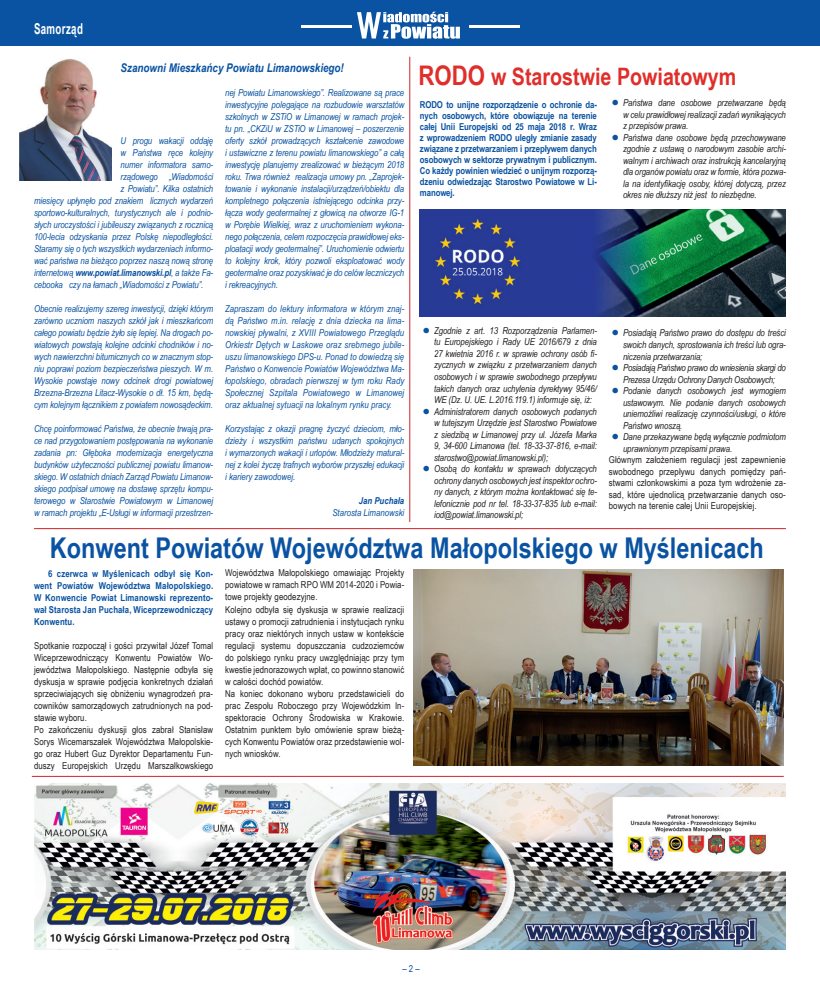
<style>
.page{position:relative;width:820px;height:993px;background:#fff}
.page>*{position:absolute;margin:0;border:0;box-sizing:border-box;transform-origin:0 0}
.t1{font:700 28.6px "Arial Narrow";color:#0a53a2}
.t2{font:700 24px "Arial Narrow";color:#e02e2a}
.t3{font:700 15px "Arial Narrow";letter-spacing:.03em;color:#fff;scale:.79 1}
.t4{font:italic 700 12px "Arial Narrow";color:#0a53a2}
.t5{font:italic 9.5px/12px "Arial Narrow";letter-spacing:-.01em;color:#0a53a2;text-align:justify}
.t6{font:italic 9.5px/11.5px "Arial Narrow";letter-spacing:-.01em;color:#231f20;text-align:justify}
.t7{font:9.5px/12px "Arial Narrow";letter-spacing:.01em;color:#231f20}
.t8{font:700 9.5px/11px "Arial Narrow";letter-spacing:-.005em;color:#0a53a2;text-align:justify}
.t9{font:italic 700 9.5px "Arial Narrow";letter-spacing:-.01em;color:#0a53a2}
.t10{font:9.5px "Arial Narrow";color:#0a53a2}
.s1{font-weight:400}
.s2{font-size:27px}
.s3{color:#0a53a2}
</style>
<div class="page">
<div style="left:0;top:0;width:819px;height:45px;background:#0a53a2"></div>
<img style="left:34px;top:783px;width:751px;height:166px">
<img style="left:20px;top:59px;width:92px;height:121px">
<img style="left:419px;top:209px;width:366px;height:108px">
<img style="left:414px;top:569px;width:369px;height:196px">
<svg style="left:357px;top:12px;width:103px;height:27px"></svg>
<hr style="left:301px;top:25px;width:50px;height:3px;background:#fff">
<hr style="left:468px;top:25px;width:51px;height:3px;background:#fff">
<hr style="left:409px;top:57px;width:1px;height:465px;background:#d1232a">
<hr style="left:34px;top:528px;width:751px;height:1px;background:#d1232a">
<hr style="left:32px;top:775px;width:751px;height:1px;background:#d1232a">
<h3 class="t3" style="left:34px;top:17px;width:63px">Samorząd</h3>
<p class="t4" style="left:120px;top:59px;width:225px">Szanowni Mieszkańcy Powiatu Limanowskiego!</p>
<p class="t5" style="left:120px;top:134px;width:94px">U progu wakacji oddaję</p>
<p class="t5" style="left:120px;top:146px;width:94px">w Państwa ręce kolejny</p>
<p class="t5" style="left:120px;top:158px;width:94px">numer informatora samo-</p>
<p class="t5" style="left:120px;top:170px;width:94px">rządowego „Wiadomości</p>
<p class="t5" style="left:120px;top:182px;width:94px">z Powiatu”. Kilka ostatnich</p>
<p class="t5" style="left:34px;top:194px;width:180px">miesięcy upłynęło pod znakiem licznych wydarzeń</p>
<p class="t5" style="left:34px;top:206px;width:180px">sportowo-kulturalnych, turystycznych ale i podnio-</p>
<p class="t5" style="left:34px;top:218px;width:180px">słych uroczystości i jubileuszy związanych z rocznicą</p>
<p class="t5" style="left:34px;top:230px;width:180px">100-lecia odzyskania przez Polskę niepodległości.</p>
<p class="t5" style="left:34px;top:242px;width:180px">Staramy się o tych wszystkich wydarzeniach informo-</p>
<p class="t5" style="left:34px;top:254px;width:180px">wać państwa na bieżąco poprzez naszą nową stronę</p>
<p class="t9" style="left:34px;top:265px;width:180px"><span class="s1">internetową</span> www.powiat.limanowski.pl<span class="s1">, a także Fa-</span></p>
<p class="t5" style="left:34px;top:278px;width:171px">cebooka czy na łamach „Wiadomości z Powiatu”.</p>
<p class="t5" style="left:34px;top:302px;width:180px">Obecnie realizujemy szereg inwestycji, dzięki którym zarówno uczniom naszych szkół jak i mieszkańcom całego powiatu będzie żyło się lepiej. Na drogach po&shy;wiatowych powstają kolejne odcinki chodników i no&shy;wych nawierzchni bitumicznych co w znacznym stop&shy;niu poprawi poziom bezpieczeństwa pieszych. W m.<br>Wysokie powstaje nowy odcinek drogi powiatowej Brzezna-Brzezna Litacz-Wysokie o dł. 15 km, będą&shy;cym kolejnym łącznikiem z powiatem nowosądeckim.</p>
<p class="t5" style="left:34px;top:422px;width:181px">Chcę poinformować Państwa, że obecnie trwają pra&shy;ce nad przygotowaniem postępowania na wykonanie zadania pn: Głęboka modernizacja energetyczna budynków użyteczności publicznej powiatu limanow&shy;skiego. W ostatnich dniach Zarząd Powiatu Limanow&shy;skiego podpisał umowę na dostawę sprzętu kompu&shy;terowego w Starostwie Powiatowym w Limanowej w ramach projektu „E-Usługi w informacji przestrzen-</p>
<p class="t5" style="left:225px;top:86px;width:181px">nej Powiatu Limanowskiego”. Realizowane są prace inwestycyjne polegające na rozbudowie warsztatów szkolnych w ZSTiO w Limanowej w ramach projek&shy;tu pn. „CKZiU w ZSTiO w Limanowej – poszerzenie oferty szkół prowadzących kształcenie zawodowe i ustawiczne z terenu powiatu limanowskiego” a całą inwestycję planujemy zrealizować w bieżącym 2018 roku. Trwa również realizacja umowy pn. „Zaprojek&shy;towanie i wykonanie instalacji/urządzeń/obiektu dla kompletnego połączenia istniejącego odcinka przy&shy;łącza wody geotermalnej z głowicą na otworze IG-1 w Porębie Wielkiej, wraz z uruchomieniem wykona&shy;nego połączenia, celem rozpoczęcia prawidłowej eks&shy;ploatacji wody geotermalnej”. Uruchomienie odwiertu to kolejny krok, który pozwoli eksploatować wody geotermalne oraz pozyskiwać je do celów leczniczych i rekreacyjnych.</p>
<p class="t5" style="left:225px;top:302px;width:181px">Zapraszam do lektury informatora w którym znaj&shy;dą Państwo m.in. relację z dnia dziecka na lima&shy;nowskiej pływalni, z XVIII Powiatowego Przeglądu Orkiestr Dętych w Laskowe oraz srebrnego jubile&shy;uszu limanowskiego DPS-u. Ponad to dowiedzą się Państwo o Konwencie Powiatów Województwa Ma&shy;łopolskiego, obradach pierwszej w tym roku Rady Społecznej Szpitala Powiatowego w Limanowej oraz aktualnej sytuacji na lokalnym rynku pracy.</p>
<p class="t5" style="left:225px;top:422px;width:180px">Korzystając z okazji pragnę życzyć dzieciom, mło&shy;dzieży i wszystkim państwu udanych spokojnych i wymarzonych wakacji i urlopów. Młodzieży matural&shy;nej z kolei życzę trafnych wyborów przyszłej edukacji i kariery zawodowej.</p>
<p class="t9" style="left:358px;top:493px;width:47px">Jan Puchała</p>
<p class="t5" style="left:332px;top:506px;width:73px">Starosta Limanowski</p>
<h2 class="t2" style="left:418px;top:59px;width:319px"><span class="s2">RODO</span> w Starostwie Powiatowym</h2>
<p class="t8" style="left:420px;top:98px;width:178px">RODO to unijne rozporządzenie o ochronie da&shy;nych osobowych, które obowiązuje na terenie całej Unii Europejski od 25 maja 2018 r. Wraz z wprowadzeniem RODO uległy zmianie zasady związane z przetwarzaniem i przepływem danych osobowych w sektorze prywatnym i publicznym.<br>Co każdy powinien wiedzieć o unijnym rozporzą&shy;dzeniu odwiedzając Starostwo Powiatowe w Li&shy;manowej.</p>
<p class="t6" style="left:622px;top:97px;width:164px;text-indent:-11px"><span class="s3">●</span> Państwa dane osobowe przetwarzane będą w celu prawidłowej realizacji zadań wynikających z przepisów prawa.</p>
<p class="t6" style="left:622px;top:131px;width:164px;text-indent:-11px"><span class="s3">●</span> Państwa dane osobowe będą przechowywane zgodnie z ustawą o narodowym zasobie archi&shy;walnym i archiwach oraz instrukcją kancelaryjną dla organów powiatu oraz w formie, która pozwa&shy;la na identyfikację osoby, której dotyczą, przez okres nie dłuższy niż jest to niezbędne.</p>
<p class="t6" style="left:434px;top:324px;width:164px;text-indent:-11px"><span class="s3">●</span> Zgodnie z art. 13 Rozporządzenia Parlamen&shy;tu Europejskiego i Rady UE 2016/679 z dnia 27 kwietnia 2016 r. w sprawie ochrony osób fi&shy;zycznych w związku z przetwarzaniem danych osobowych i w sprawie swobodnego przepływu takich danych oraz uchylenia dyrektywy 95/46/ WE (Dz. U. UE. L.2016.119.1) informuje się, iż:</p>
<p class="t6" style="left:434px;top:405px;width:164px;text-indent:-11px"><span class="s3">●</span> Administratorem danych osobowych podanych w tutejszym Urzędzie jest Starostwo Powiatowe z siedzibą w Limanowej przy ul. Józefa Marka 9, 34-600 Limanowa (tel. 18-33-37-816, e-mail: starostwo@powiat.limanowski.pl);</p>
<p class="t6" style="left:434px;top:462px;width:164px;text-indent:-11px"><span class="s3">●</span> Osobą do kontaktu w sprawach dotyczących ochrony danych osobowych jest inspektor ochro&shy;ny danych, z którym można kontaktować się te&shy;lefonicznie pod nr tel. 18-33-37-835 lub e-mail: iod@powiat.limanowski.pl;</p>
<p class="t6" style="left:622px;top:327px;width:164px;text-indent:-11px"><span class="s3">●</span> Posiadają Państwo prawo do dostępu do treści swoich danych, sprostowania ich treści lub ogra&shy;niczenia przetwarzania;</p>
<p class="t6" style="left:611px;top:361px;width:176px;text-align:center"><span class="s3">●</span> Posiadają Państwo prawo do wniesienia skargi do<br>Prezesa Urzędu Ochrony Danych Osobowych;</p>
<p class="t6" style="left:622px;top:384px;width:164px;text-indent:-11px"><span class="s3">●</span> Podanie danych osobowych jest wymogiem ustawowym. Nie podanie danych osobowych uniemożliwi realizację czynności/usługi, o które Państwo wnoszą.</p>
<p class="t6" style="left:622px;top:430px;width:164px;text-indent:-11px"><span class="s3">●</span> Dane przekazywane będą wyłącznie podmiotom uprawnionym przepisami prawa.</p>
<p class="t7" style="left:608px;top:453px;width:178px;line-height:11.5px;text-align:justify">Głównym założeniem regulacji jest zapewnienie swobodnego przepływu danych pomiędzy pań&shy;stwami członkowskimi a poza tym wdrożenie za&shy;sad, które ujednolicą przetwarzanie danych oso&shy;bowych na terenie całej Unii Europejskiej.</p>
<h1 class="t1" style="left:50px;top:526px;width:715px">Konwent Powiatów Województwa Małopolskiego w Myślenicach</h1>
<p class="t8" style="left:34px;top:566px;width:181px;line-height:12px;text-indent:14px">6 czerwca w Myślenicach odbył się Kon&shy;went Powiatów Województwa Małopolskiego.<br>W Konwencie Powiat Limanowski reprezento&shy;wał Starosta Jan Puchała, Wiceprzewodniczący Konwentu.</p>
<p class="t7" style="left:34px;top:638px;width:180px">Spotkanie rozpoczął i gości przywitał Józef Tomal Wiceprzewodniczący Konwentu Powiatów Wo&shy;jewództwa Małopolskiego. Następnie odbyła się dyskusja w sprawie podjęcia konkretnych działań sprzeciwiających się obniżeniu wynagrodzeń pra&shy;cowników samorządowych zatrudnionych na pod&shy;stawie wyboru.<br>Po zakończeniu dyskusji głos zabrał Stanisław Sorys Wicemarszałek Województwa Małopolskie&shy;go oraz Hubert Guz Dyrektor Departamentu Fun&shy;duszy Europejskich Urzędu Marszałkowskiego</p>
<p class="t7" style="left:225px;top:566px;width:181px">Województwa Małopolskiego omawiając Projekty powiatowe w ramach RPO WM 2014-2020 i Powia&shy;towe projekty geodezyjne.<br>Kolejno odbyła się dyskusja w sprawie realizacji ustawy o promocji zatrudnienia i instytucjach rynku pracy oraz niektórych innych ustaw w kontekście regulacji systemu dopuszczania cudzoziemców do polskiego rynku pracy uwzględniając przy tym kwestie jednorazowych wpłat, co powinno stanowić w całości dochód powiatów.<br>Na koniec dokonano wyboru przedstawicieli do prac Zespołu Roboczego przy Wojewódzkim In&shy;spektoracie Ochrony Środowiska w Krakowie.<br>Ostatnim punktem było omówienie spraw bieżą&shy;cych Konwentu Powiatów oraz przedstawienie wol&shy;nych wniosków.</p>
<p class="t10" style="left:402px;top:961px;width:19px">– 2 –</p>
</div>
